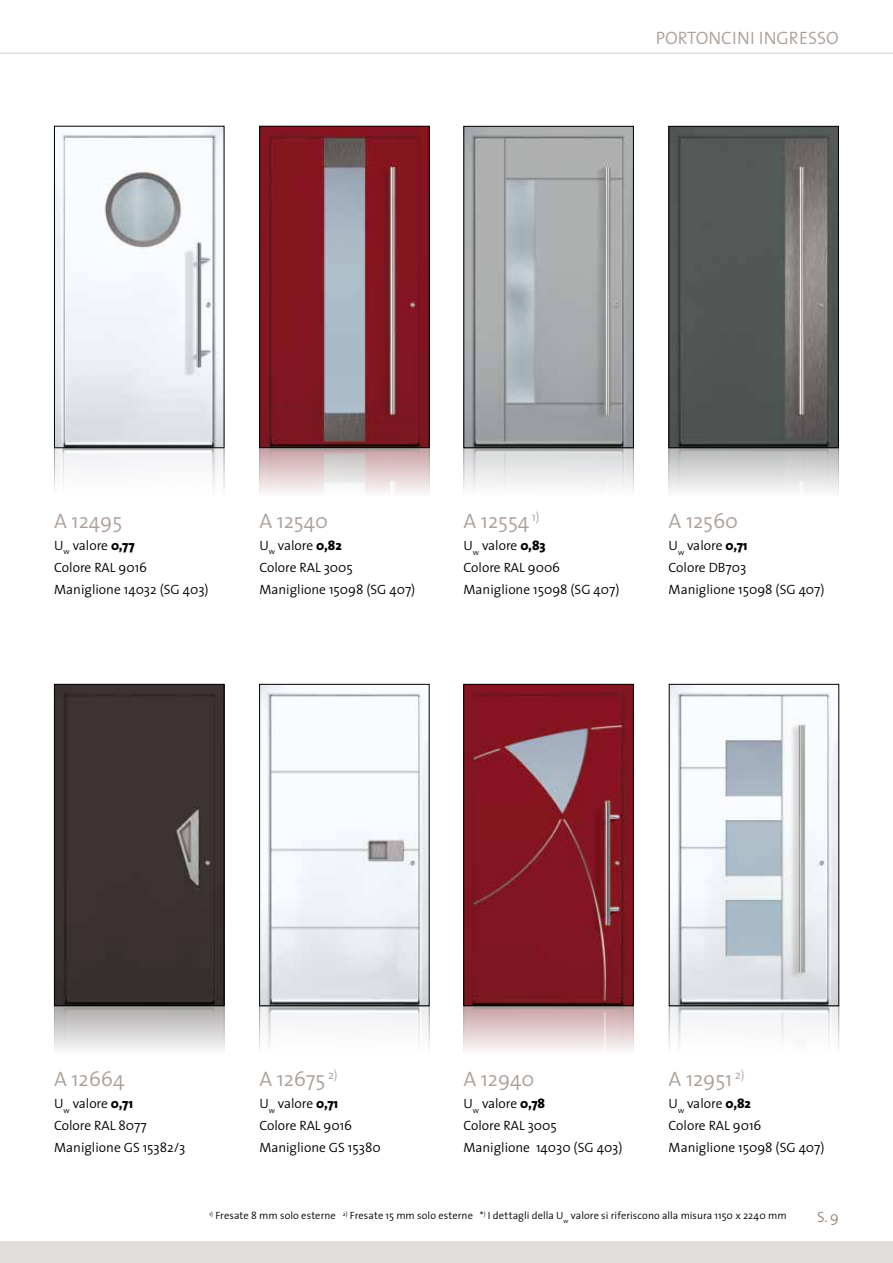
<style>
.page{position:relative;width:893px;height:1263px;background:#fff}
.page>*{position:absolute;margin:0;border:0;box-sizing:border-box;transform-origin:0 0}
.t1{font:300 21px "The Sans";color:#aca19a}
.t2{font:300 18px "The Sans";color:#aca19a}
.t3{font:300 15px "The Sans";color:#94877d}
.t4{font:300 13.5px/22px "The Sans";color:#000}
.t5{font:300 10.5px "The Sans";letter-spacing:.01em;color:#000}
.s1{font-weight:800}
</style>
<div class="page">
<div style="left:0;top:1242px;width:893px;height:21px;background:#e1dddb"></div>
<hr style="left:0;top:52px;width:893px;height:2px;background:#e1dddb">
<img style="left:56px;top:686px;width:166px;height:364px">
<div style="left:54px;top:684px;width:170px;height:322px;border:1px solid #000"></div>
<img style="left:56px;top:128px;width:166px;height:360px">
<div style="left:54px;top:126px;width:170px;height:322px;border:1px solid #000"></div>
<img style="left:466px;top:128px;width:166px;height:362px">
<div style="left:464px;top:126px;width:170px;height:322px;border:1px solid #000"></div>
<img style="left:261px;top:686px;width:166px;height:361px">
<div style="left:259px;top:684px;width:170px;height:322px;border:1px solid #000"></div>
<img style="left:261px;top:128px;width:166px;height:364px">
<div style="left:259px;top:126px;width:170px;height:322px;border:1px solid #000"></div>
<img style="left:671px;top:128px;width:166px;height:364px">
<div style="left:669px;top:126px;width:170px;height:322px;border:1px solid #000"></div>
<img style="left:671px;top:686px;width:166px;height:361px">
<div style="left:669px;top:684px;width:170px;height:322px;border:1px solid #000"></div>
<img style="left:466px;top:686px;width:165px;height:365px">
<div style="left:464px;top:684px;width:169px;height:322px;border:1px solid #000"></div>
<h2 class="t2" style="left:656px;top:27px;width:184px">PORTONCINI INGRESSO</h2>
<h1 class="t1" style="left:54px;top:507px;width:69px">A 12495</h1>
<p class="t4" style="left:54px;top:534px;width:156px">U<sub>w</sub> valore <span class="s1">0,77<br></span>Colore RAL 9016<br>Maniglione 14032 (SG 403)</p>
<h1 class="t1" style="left:259px;top:507px;width:70px">A 12540</h1>
<p class="t4" style="left:259px;top:534px;width:157px">U<sub>w</sub> valore <span class="s1">0,82<br></span>Colore RAL 3005<br>Maniglione 15098 (SG 407)</p>
<h1 class="t1" style="left:464px;top:507px;width:78px">A 12554 <sup>1)</sup></h1>
<p class="t4" style="left:464px;top:535px;width:157px">U<sub>w</sub> valore <span class="s1">0,83<br></span>Colore RAL 9006<br>Maniglione 15098 (SG 407)</p>
<h1 class="t1" style="left:669px;top:507px;width:71px">A 12560</h1>
<p class="t4" style="left:669px;top:535px;width:157px">U<sub>w</sub> valore <span class="s1">0,71<br></span>Colore DB703<br>Maniglione 15098 (SG 407)</p>
<h1 class="t1" style="left:54px;top:1065px;width:72px">A 12664</h1>
<p class="t4" style="left:54px;top:1093px;width:133px">U<sub>w</sub> valore <span class="s1">0,71<br></span>Colore RAL 8077<br>Maniglione GS 15382/3</p>
<h1 class="t1" style="left:259px;top:1065px;width:80px">A 12675 <sup>2)</sup></h1>
<p class="t4" style="left:259px;top:1093px;width:123px">U<sub>w</sub> valore <span class="s1">0,71<br></span>Colore RAL 9016<br>Maniglione GS 15380</p>
<h1 class="t1" style="left:463px;top:1065px;width:73px">A 12940</h1>
<p class="t4" style="left:463px;top:1093px;width:161px">U<sub>w</sub> valore <span class="s1">0,78<br></span>Colore RAL 3005<br>Maniglione 14030 (SG 403)</p>
<h1 class="t1" style="left:669px;top:1065px;width:77px">A 12951 <sup>2)</sup></h1>
<p class="t4" style="left:669px;top:1093px;width:157px">U<sub>w</sub> valore <span class="s1">0,82<br></span>Colore RAL 9016<br>Maniglione 15098 (SG 407)</p>
<p class="t5" style="left:209px;top:1209px;width:579px"><sup>1)</sup> Fresate 8 mm solo esterne <sup>2)</sup> Fresate 15 mm solo esterne *<sup>)</sup> I dettagli della U<sub>w</sub> valore si riferiscono alla misura 1150 x 2240 mm</p>
<p class="t3" style="left:817px;top:1207px;width:23px">S. 9</p>
</div>
